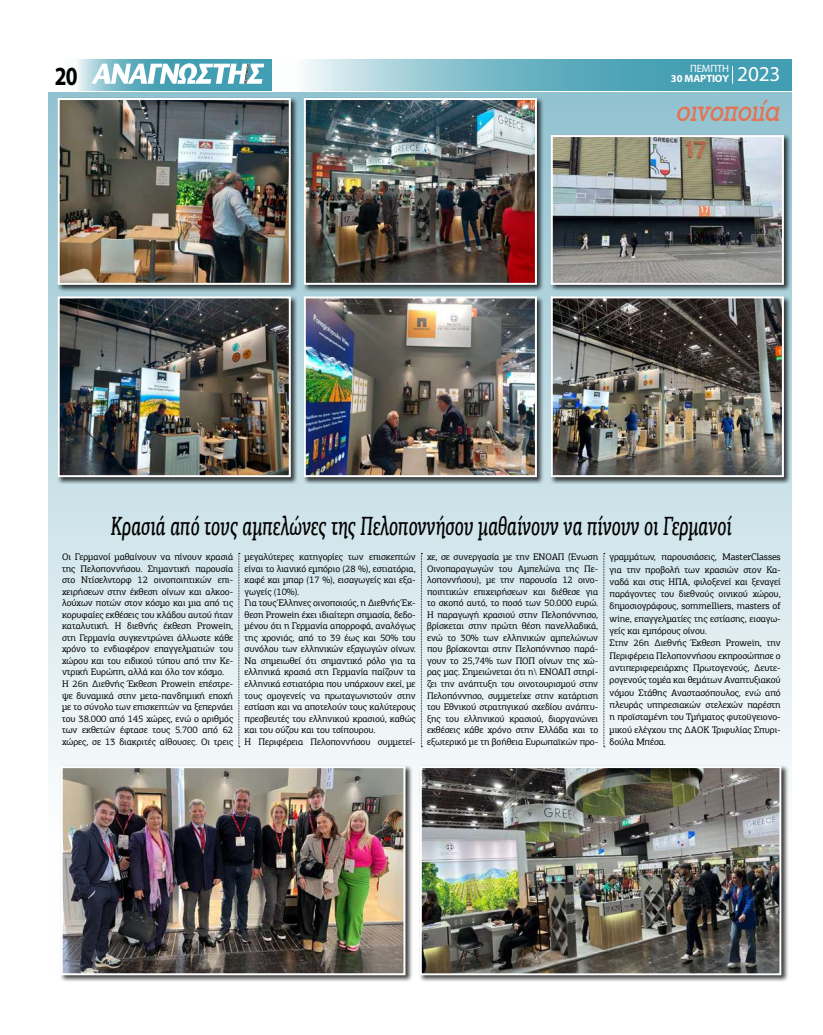
<style>
.page{position:relative;width:823px;height:1035px;background:#fff}
.page>*{position:absolute;margin:0;border:0;box-sizing:border-box;transform-origin:0 0}
.t1{font:30.8px "UB Rockwell Italic";color:#e47253;scale:.86 1}
.t2{font:italic 500 26.4px "PF Agora Slab Pro";color:#000;scale:.65 1}
.t3{font:700 26.3px "Myriad Pro";color:#000;scale:.81 1}
.t4{font:21.3px "Myriad Pro";color:#fff}
.t5{font:700 10.6px "Myriad Pro";letter-spacing:-.01em;color:#fff}
.t6{font:10.6px "Myriad Pro";letter-spacing:-.01em;color:#fff}
.t7{font:9.5px/11.5px "PF Agora Slab Pro";letter-spacing:-.01em;color:#000}
</style>
<div class="page">
<svg style="left:77px;top:60px;width:190px;height:31px;background:#6cb3c3"></svg>
<svg style="left:267px;top:60px;width:524px;height:31px;background:#7dbcc9"></svg>
<svg style="left:91px;top:63px;width:173px;height:21px"></svg>
<svg style="left:731px;top:66px;width:1px;height:18px"></svg>
<div style="left:48px;top:92px;width:743px;height:883px;background:linear-gradient(to bottom,#94c3d1,#fff)"></div>
<svg style="left:238px;top:553px;width:2px;height:194px"></svg>
<svg style="left:421px;top:553px;width:1px;height:194px"></svg>
<svg style="left:603px;top:553px;width:1px;height:194px"></svg>
<div style="left:419px;top:765px;width:369px;height:217px;background:#000;opacity:.75"></div>
<img style="left:422px;top:769px;width:355px;height:203px">
<div style="left:419px;top:766px;width:361px;height:209px;border:2px solid #fff"></div>
<div style="left:60px;top:765px;width:352px;height:217px;background:#000;opacity:.75"></div>
<img style="left:64px;top:769px;width:338px;height:203px">
<div style="left:61px;top:766px;width:344px;height:209px;border:2px solid #fff"></div>
<div style="left:57px;top:295px;width:241px;height:189px;background:#000;opacity:.75"></div>
<img style="left:61px;top:299px;width:226px;height:175px">
<div style="left:58px;top:296px;width:232px;height:181px;border:2px solid #fff"></div>
<div style="left:549px;top:295px;width:241px;height:189px;background:#000;opacity:.75"></div>
<img style="left:553px;top:299px;width:227px;height:175px">
<div style="left:550px;top:296px;width:233px;height:181px;border:2px solid #fff"></div>
<div style="left:303px;top:295px;width:240px;height:189px;background:#000;opacity:.75"></div>
<img style="left:306px;top:299px;width:227px;height:175px">
<div style="left:303px;top:296px;width:233px;height:181px;border:2px solid #fff"></div>
<div style="left:57px;top:97px;width:241px;height:195px;background:#000;opacity:.75"></div>
<img style="left:61px;top:101px;width:226px;height:181px">
<div style="left:58px;top:98px;width:232px;height:187px;border:2px solid #fff"></div>
<div style="left:549px;top:134px;width:241px;height:158px;background:#000;opacity:.75"></div>
<img style="left:553px;top:138px;width:227px;height:144px">
<div style="left:550px;top:135px;width:233px;height:150px;border:2px solid #fff"></div>
<div style="left:303px;top:97px;width:240px;height:195px;background:#000;opacity:.75"></div>
<img style="left:306px;top:101px;width:227px;height:181px">
<div style="left:303px;top:98px;width:233px;height:187px;border:2px solid #fff"></div>
<p class="t6" style="left:689px;top:62px;width:40px">ΠΕΜΠΤΗ</p>
<p class="t5" style="left:670px;top:71px;width:60px">30 ΜΑΡΤΙΟΥ</p>
<h1 class="t1" style="left:675px;top:94px;width:122px">οινοποιία</h1>
<h3 class="t3" style="left:55px;top:59px;width:29px">20</h3>
<h3 class="t4" style="left:736px;top:61px;width:45px">2023</h3>
<h2 class="t2" style="left:111px;top:509px;width:956px">Κρασιά από τους αμπελώνες της Πελοποννήσου μαθαίνουν να πίνουν οι Γερμανοί</h2>
<p class="t7" style="left:62px;top:551px;width:172px">Οι Γερμανοί μαθαίνουν να πίνουν κρασιά της Πελοποννήσου. Σημαντική παρουσία στο Ντίσελντορφ 12 οινοποιητικών επι&shy;χειρήσεων στην έκθεση οίνων και αλκοο&shy;λούχων ποτών στον κόσμο και μια από τις κορυφαίες εκθέσεις του κλάδου αυτού ήταν καταλυτική. Η διεθνής έκθεση Prowein, στη Γερμανία συγκεντρώνει άλλωστε κάθε χρόνο το ενδιαφέρον επαγγελματιών του χώρου και του ειδικού τύπου από την Κε&shy;ντρική Ευρώπη, αλλά και όλο τον κόσμο.<br>Η 26η Διεθνής Έκθεση Prowein επέστρε&shy;ψε δυναμικά στην μετα-πανδημική εποχή με το σύνολο των επισκεπτών να ξεπερνάει του 38.000 από 145 χώρες, ενώ ο αριθμός των εκθετών έφτασε τους 5.700 από 62 χώρες, σε 13 διακριτές αίθουσες. Οι τρεις</p>
<p class="t7" style="left:244px;top:551px;width:172px">μεγαλύτερες κατηγορίες των επισκεπτών είναι το λιανικό εμπόριο (28 %), εστιατόρια, καφέ και μπαρ (17 %), εισαγωγείς και εξα&shy;γωγείς (10%).<br>Για τους Έλληνες οινοποιούς, η Διεθνής Έκ&shy;θεση Prowein έχει ιδιαίτερη σημασία, δεδο&shy;μένου ότι η Γερμανία απορροφά, αναλόγως της χρονιάς, από το 39 έως και 50% του συνόλου των ελληνικών εξαγωγών οίνων.<br>Να σημειωθεί ότι σημαντικό ρόλο για τα ελληνικά κρασιά στη Γερμανία παίζουν τα ελληνικά εστιατόρια που υπάρχουν εκεί, με τους ομογενείς να πρωταγωνιστούν στην εστίαση και να αποτελούν τους καλύτερους πρεσβευτές του ελληνικού κρασιού, καθώς και του ούζου και του τσίπουρου.<br>Η Περιφέρεια Πελοποννήσου συμμετεί-</p>
<p class="t7" style="left:427px;top:551px;width:172px;text-align:justify">χε, σε συνεργασία με την ΕΝΟΑΠ (Ένωση Οινοπαραγωγών του Αμπελώνα της Πε&shy;λοποννήσου), με την παρουσία 12 οινο&shy;ποιητικών επιχειρήσεων και διέθεσε για το σκοπό αυτό, το ποσό των 50.000 ευρώ.<br>Η παραγωγή κρασιού στην Πελοπόννησο, βρίσκεται στην πρώτη θέση πανελλαδικά, ενώ το 30% των ελληνικών αμπελώνων που βρίσκονται στην Πελοπόννησο παρά&shy;γουν το 25,74% των ΠΟΠ οίνων της χώ&shy;ρας μας. Σημειώνεται ότι η\ ΕΝΟΑΠ στηρί&shy;ζει την ανάπτυξη του οινοτουρισμού στην Πελοπόννησο, συμμετείχε στην κατάρτιση του Εθνικού στρατηγικού σχεδίου ανάπτυ&shy;ξης του ελληνικού κρασιού, διοργανώνει εκθέσεις κάθε χρόνο στην Ελλάδα και το εξωτερικό με τη βοήθεια Ευρωπαϊκών προ-</p>
<p class="t7" style="left:609px;top:551px;width:172px;line-height:12.3px">γραμμάτων, παρουσιάσεις, MasterClasses για την προβολή των κρασιών στον Κα&shy;ναδά και στις ΗΠΑ, φιλοξενεί και ξεναγεί παράγοντες του διεθνούς οινικού χώρου, δημοσιογράφους, sommelliers, masters of wine, επαγγελματίες της εστίασης, εισαγω&shy;γείς και εμπόρους οίνου.<br>Στην 26η Διεθνής Έκθεση Prowein, την Περιφέρεια Πελοποννήσου εκπροσώπησε ο αντιπεριφερειάρχης Πρωτογενούς, Δευτε&shy;ρογενούς τομέα και θεμάτων Αναπτυξιακού νόμου Στάθης Αναστασόπουλος, ενώ από πλευράς υπηρεσιακών στελεχών παρέστη η προϊσταμένη του Τμήματος φυτοϋγειονο&shy;μικού ελέγχου της ΔΑΟΚ Τριφυλίας Σπυρι&shy;δούλα Μπέσα.</p>
</div>
